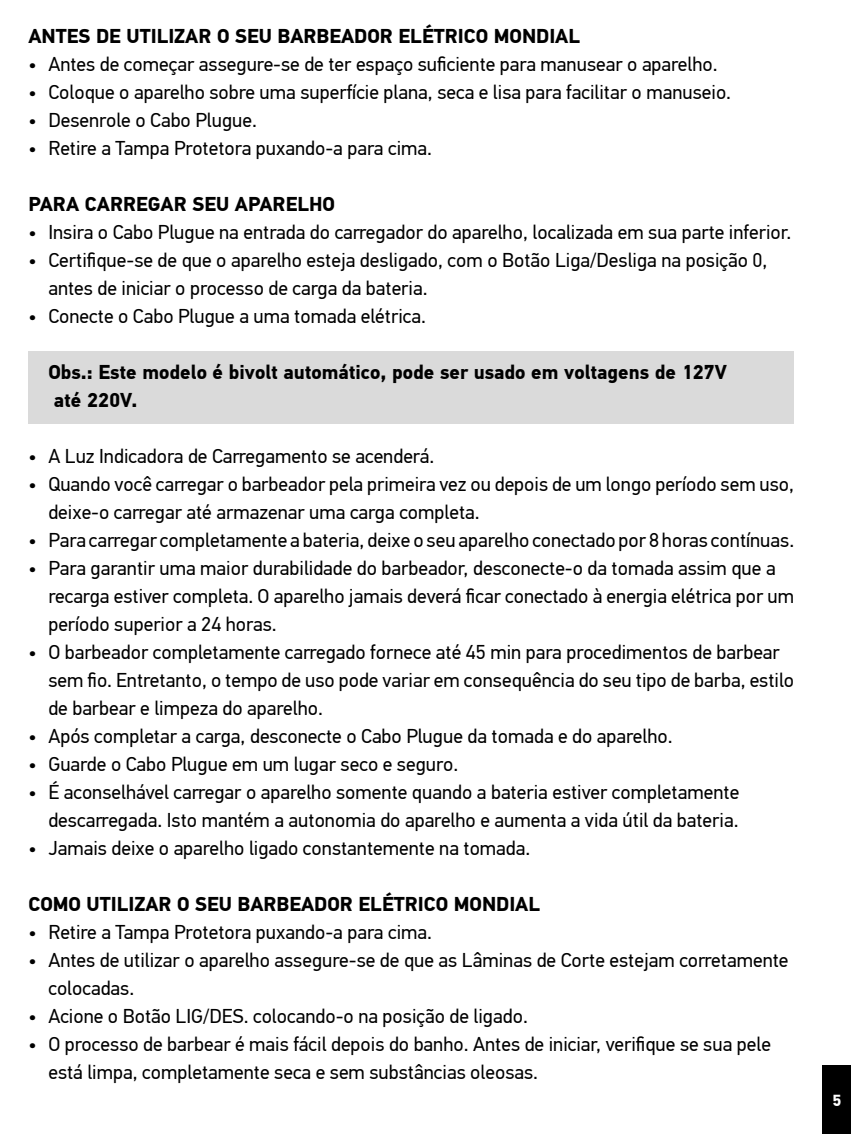
<style>
.page{position:relative;width:851px;height:1134px;background:#fff}
.page>*{position:absolute;margin:0;border:0;box-sizing:border-box;transform-origin:0 0}
.t1{font:20px/28px "PF Din Text Pro";color:#000}
.t2{font:700 20px/28px "PF Din Text Pro";color:#000}
.t3{font:700 16px "PF Din Text Pro";color:#fff}
</style>
<div class="page">
<div style="left:822px;top:1065px;width:28px;height:69px;background:#000"></div>
<div style="left:28px;top:351px;width:766px;height:73px;background:#dadada"></div>
<p class="t2" style="left:28px;top:23px;width:553px">ANTES DE UTILIZAR O SEU BARBEADOR ELÉTRICO MONDIAL</p>
<p class="t1" style="left:28px;top:51px;width:690px">• Antes de começar assegure-se de ter espaço suficiente para manusear o aparelho.</p>
<p class="t1" style="left:28px;top:79px;width:704px">• Coloque o aparelho sobre uma superfície plana, seca e lisa para facilitar o manuseio.</p>
<p class="t1" style="left:28px;top:107px;width:230px">• Desenrole o Cabo Plugue.</p>
<p class="t1" style="left:28px;top:135px;width:405px">• Retire a Tampa Protetora puxando-a para cima.</p>
<p class="t2" style="left:28px;top:191px;width:308px">PARA CARREGAR SEU APARELHO</p>
<p class="t1" style="left:28px;top:219px;width:764px">• Insira o Cabo Plugue na entrada do carregador do aparelho, localizada em sua parte inferior.</p>
<p class="t1" style="left:48px;top:247px;width:720px;text-indent:-20px">• Certifique-se de que o aparelho esteja desligado, com o Botão Liga/Desliga na posição 0, antes de iniciar o processo de carga da bateria.</p>
<p class="t1" style="left:28px;top:303px;width:399px">• Conecte o Cabo Plugue a uma tomada elétrica.</p>
<p class="t2" style="left:48px;top:359px;width:680px">Obs.: Este modelo é bivolt automático, pode ser usado em voltagens de 127V até 220V.</p>
<p class="t1" style="left:28px;top:443px;width:407px">• A Luz Indicadora de Carregamento se acenderá.</p>
<p class="t1" style="left:48px;top:471px;width:747px;text-indent:-20px">• Quando você carregar o barbeador pela primeira vez ou depois de um longo período sem uso, deixe-o carregar até armazenar uma carga completa.</p>
<p class="t1" style="left:28px;top:527px;width:767px">• Para carregar completamente a bateria, deixe o seu aparelho conectado por 8 horas contínuas.</p>
<p class="t1" style="left:48px;top:555px;width:747px;text-indent:-20px">• Para garantir uma maior durabilidade do barbeador, desconecte-o da tomada assim que a recarga estiver completa. O aparelho jamais deverá ficar conectado à energia elétrica por um período superior a 24 horas.</p>
<p class="t1" style="left:48px;top:639px;width:747px;text-indent:-20px">• O barbeador completamente carregado fornece até 45 min para procedimentos de barbear sem fio. Entretanto, o tempo de uso pode variar em consequência do seu tipo de barba, estilo de barbear e limpeza do aparelho.</p>
<p class="t1" style="left:28px;top:723px;width:645px">• Após completar a carga, desconecte o Cabo Plugue da tomada e do aparelho.</p>
<p class="t1" style="left:28px;top:751px;width:431px">• Guarde o Cabo Plugue em um lugar seco e seguro.</p>
<p class="t1" style="left:28px;top:779px;width:712px;text-align:right">• É aconselhável carregar o aparelho somente quando a bateria estiver completamente descarregada. Isto mantém a autonomia do aparelho e aumenta a vida útil da bateria.</p>
<p class="t1" style="left:28px;top:835px;width:503px">• Jamais deixe o aparelho ligado constantemente na tomada.</p>
<p class="t2" style="left:28px;top:891px;width:513px">COMO UTILIZAR O SEU BARBEADOR ELÉTRICO MONDIAL</p>
<p class="t1" style="left:28px;top:919px;width:405px">• Retire a Tampa Protetora puxando-a para cima.</p>
<p class="t1" style="left:48px;top:947px;width:741px;text-indent:-20px">• Antes de utilizar o aparelho assegure-se de que as Lâminas de Corte estejam corretamente colocadas.</p>
<p class="t1" style="left:28px;top:1003px;width:501px">• Acione o Botão LIG/DES. colocando-o na posição de ligado.</p>
<p class="t1" style="left:48px;top:1031px;width:724px;text-indent:-20px">• O processo de barbear é mais fácil depois do banho. Antes de iniciar, verifique se sua pele está limpa, completamente seca e sem substâncias oleosas.</p>
<p class="t3" style="left:832px;top:1090px;width:10px">5</p>
</div>
